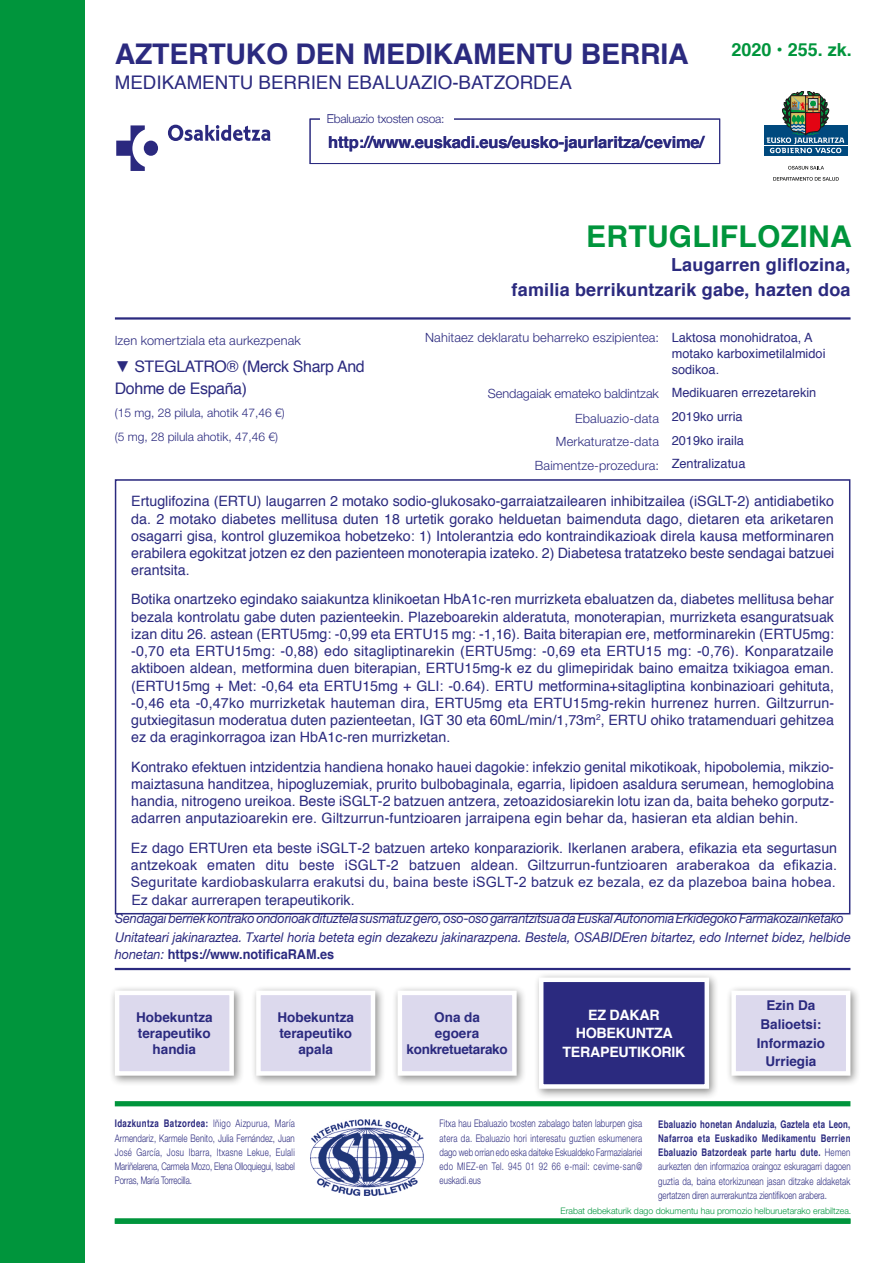
<style>
.page{position:relative;width:893px;height:1263px;background:#fff}
.page>*{position:absolute;margin:0;border:0;box-sizing:border-box;transform-origin:0 0}
._00-Título{font:700 30px "Helvetica";letter-spacing:.01em;color:#00953c}
.t1{font:700 28.5px "Helvetica";letter-spacing:-.01em;color:#2b2a7f}
.t2{font:18.75px "Helvetica";color:#2b2a7f}
._00-Título-2{font:700 18px "Helvetica";letter-spacing:.01em;color:#2b2a7f}
.t3{font:700 18px "Helvetica";color:#00953c}
.t4{font:700 16.5px "Helvetica";letter-spacing:-.01em;color:#2b2a7f}
._04-mg_mg{font:15.9px/21.1px "Helvetica";letter-spacing:-.02em;color:#2b2a7f}
._06-Recuadro{font:14.25px/17.2px "Helvetica";color:#2b2a7f;text-align:justify}
.t5{font:700 14.25px "Helvetica";letter-spacing:-.02em;color:#fff}
.t6{font:italic 13.5px/18.9px "Helvetica Neue LT Std";color:#2b2a7f;scale:.94 1}
.t7{font:700 13.5px/18.8px "Helvetica";color:#2b2a7f;text-align:center}
.t8{font:700 13.5px "Helvetica";color:#2b2a7f;scale:.94 1}
.t9{font:700 13.5px/16.2px "Helvetica";letter-spacing:-.02em;color:#2b2a7f;text-align:center}
.t10{font:300 12.75px "Helvetica Neue LT Std";letter-spacing:.01em;color:#2b2a7f}
._05-Condiciones__fec{font:12.75px/15.8px "Helvetica";color:#2b2a7f}
._04-mg_mg-2{font:300 12px "Helvetica Neue LT Std";color:#2b2a7f}
._04-mg_mg-3{font:300 12px "Helvetica Neue LT Std";letter-spacing:-.02em;color:#2b2a7f}
._04-mg_mg-4{font:300 10.5px/14.2px "Helvetica Neue LT Std";color:#2b2a7f;text-align:justify;scale:.75 1}
.t11{font:700 10.5px "Helvetica";letter-spacing:.055em;color:#2b2a7f;scale:.75 1}
.t12{font:300 9px "Helvetica Neue LT Std";color:#00953c}
.s1{font-family:"Arial"}
.s2{font-family:"Helvetica Neue LT Std";font-weight:400;font-style:italic}
.s3{font-family:"Helvetica Neue LT Std";font-weight:300}
.s4{font-family:"Helvetica";font-weight:700}
</style>
<div class="page">
<div style="left:0;top:0;width:85px;height:1263px;background:#00953c"></div>
<div style="left:764px;top:125px;width:84px;height:31px;background:#00497e"></div>
<hr style="left:763px;top:145px;width:85px;height:1px;background:#fff">
<svg style="left:766px;top:91px;width:78px;height:63px"></svg>
<svg style="left:773px;top:177px;width:66px;height:4px"></svg>
<svg style="left:788px;top:166px;width:36px;height:4px"></svg>
<svg style="left:116px;top:125px;width:29px;height:46px"></svg>
<div style="left:144px;top:141px;width:14px;height:15px;background:#2b297f;border-radius:50%"></div>
<svg style="left:168px;top:125px;width:103px;height:16px"></svg>
<hr style="left:115px;top:968px;width:735px;height:2px;background:#2b2a7f">
<img style="left:311px;top:1120px;width:112px;height:75px">
<div style="left:115px;top:1218px;width:735px;height:6px;background:#00953c"></div>
<div style="left:115px;top:1101px;width:735px;height:5px;background:#00953c"></div>
<div style="left:109px;top:985px;width:135px;height:101px;background:#1d1d1b;opacity:.5"></div>
<div style="left:117px;top:993px;width:115px;height:80px;background:#dcd9ed"></div>
<div style="left:115px;top:990px;width:119px;height:86px;border:4px solid #fff"></div>
<div style="left:250px;top:985px;width:135px;height:101px;background:#1d1d1b;opacity:.5"></div>
<div style="left:258px;top:993px;width:115px;height:80px;background:#dcd9ed"></div>
<div style="left:256px;top:990px;width:119px;height:86px;border:4px solid #fff"></div>
<div style="left:392px;top:985px;width:135px;height:101px;background:#1d1d1b;opacity:.5"></div>
<div style="left:400px;top:993px;width:114px;height:80px;background:#dcd9ed"></div>
<div style="left:398px;top:990px;width:119px;height:86px;border:4px solid #fff"></div>
<div style="left:533px;top:972px;width:186px;height:127px;background:#1d1d1b;opacity:.5"></div>
<div style="left:541px;top:980px;width:166px;height:106px;background:#2b2a7f"></div>
<div style="left:539px;top:977px;width:170px;height:112px;border:4px solid #fff"></div>
<div style="left:726px;top:985px;width:135px;height:101px;background:#1d1d1b;opacity:.5"></div>
<div style="left:734px;top:993px;width:114px;height:80px;background:#dcd9ed"></div>
<div style="left:731px;top:990px;width:119px;height:86px;border:4px solid #fff"></div>
<div style="left:115px;top:479px;width:735px;height:435px;border:2px solid #2b2a7f"></div>
<hr style="left:115px;top:317px;width:736px;height:3px;background:#2b2a7f">
<div style="left:310px;top:119px;width:410px;height:45px;border:1px solid #2b2a7f"></div>
<div style="left:320px;top:115px;width:134px;height:8px;background:#fff"></div>
<h2 class="t1" style="left:115px;top:31px;width:575px">AZTERTUKO DEN MEDIKAMENTU BERRIA</h2>
<h3 class="t2" style="left:115px;top:68px;width:459px">MEDIKAMENTU BERRIEN EBALUAZIO-BATZORDEA</h3>
<p class="_04-mg_mg-3" style="left:327px;top:112px;width:119px">Ebaluazio txosten osoa:</p>
<p class="t4" style="left:328px;top:129px;width:377px">http://www.euskadi.eus/eusko-jaurlaritza/cevime/</p>
<p class="t3" style="left:731px;top:35px;width:122px">2020 • 255. zk.</p>
<p class="_00-Título" style="left:586px;top:212px;width:267px">ERTUGLIFLOZINA</p>
<p class="_00-Título-2" style="left:671px;top:251px;width:181px">Laugarren gliflozina,</p>
<p class="_00-Título-2" style="left:512px;top:275px;width:340px">familia berrikuntzarik gabe, hazten doa</p>
<p class="t10" style="left:425px;top:329px;width:235px">Nahitaez deklaratu beharreko eszipientea:</p>
<p class="t10" style="left:115px;top:333px;width:188px">Izen komertziala eta aurkezpenak</p>
<p class="_05-Condiciones__fec" style="left:672px;top:330px;width:155px">Laktosa monohidratoa, A motako karboximetilalmidoi sodikoa.</p>
<p class="_05-Condiciones__fec" style="left:672px;top:385px;width:146px">Medikuaren errezetarekin</p>
<p class="_05-Condiciones__fec" style="left:672px;top:409px;width:72px">2019ko urria</p>
<p class="_05-Condiciones__fec" style="left:672px;top:433px;width:74px">2019ko iraila</p>
<p class="_05-Condiciones__fec" style="left:672px;top:456px;width:75px">Zentralizatua</p>
<p class="_04-mg_mg" style="left:115px;top:357px;width:251px"><span class="s1">▼</span> STEGLATRO® (Merck Sharp And<br>Dohme de España)</p>
<p class="_04-mg_mg-2" style="left:115px;top:405px;width:171px">(15 mg, 28 pilula, ahotik 47,46 €)</p>
<p class="_04-mg_mg-2" style="left:115px;top:429px;width:165px">(5 mg, 28 pilula ahotik, 47,46 €)</p>
<p class="t10" style="left:488px;top:386px;width:173px">Sendagaiak emateko baldintzak</p>
<p class="t10" style="left:575px;top:410px;width:85px">Ebaluazio-data</p>
<p class="t10" style="left:556px;top:434px;width:105px">Merkaturatze-data</p>
<p class="t10" style="left:535px;top:457px;width:126px">Baimentze-prozedura:</p>
<p class="_06-Recuadro" style="left:131px;top:493px;width:705px">Ertuglifozina (ERTU) laugarren 2 motako sodio-glukosako-garraiatzailearen inhibitzailea (iSGLT-2) antidiabetiko da. 2 motako diabetes mellitusa duten 18 urtetik gorako helduetan baimenduta dago, dietaren eta ariketaren osagarri gisa, kontrol gluzemikoa hobetzeko: 1) Intolerantzia edo kontraindikazioak direla kausa metforminaren erabilera egokitzat jotzen ez den pazienteen monoterapia izateko. 2) Diabetesa tratatzeko beste sendagai batzuei erantsita.</p>
<p class="_06-Recuadro" style="left:131px;top:591px;width:705px">Botika onartzeko egindako saiakuntza klinikoetan HbA1c-ren murrizketa ebaluatzen da, diabetes mellitusa behar bezala kontrolatu gabe duten pazienteekin. Plazeboarekin alderatuta, monoterapian, murrizketa esanguratsuak izan ditu 26. astean (ERTU5mg: -0,99 eta ERTU15 mg: -1,16). Baita biterapian ere, metforminarekin (ERTU5mg: -0,70 eta ERTU15mg: -0,88) edo sitagliptinarekin (ERTU5mg: -0,69 eta ERTU15 mg: -0,76). Konparatzaile aktiboen aldean, metformina duen biterapian, ERTU15mg-k ez du glimepiridak baino emaitza txikiagoa eman. (ERTU15mg + Met: -0,64 eta ERTU15mg + GLI: -0.64). ERTU metformina+sitagliptina konbinazioari gehituta, -0,46 eta -0,47ko murrizketak hauteman dira, ERTU5mg eta ERTU15mg-rekin hurrenez hurren. Giltzurrun&shy;gutxiegitasun moderatua duten pazienteetan, IGT 30 eta 60mL/min/1,73m<sup>2</sup>, ERTU ohiko tratamenduari gehitzea ez da eraginkorragoa izan HbA1c-ren murrizketan.</p>
<p class="_06-Recuadro" style="left:131px;top:758px;width:704px">Kontrako efektuen intzidentzia handiena honako hauei dagokie: infekzio genital mikotikoak, hipobolemia, mikzio&shy;maiztasuna handitzea, hipogluzemiak, prurito bulbobaginala, egarria, lipidoen asaldura serumean, hemoglobina handia, nitrogeno ureikoa. Beste iSGLT-2 batzuen antzera, zetoazidosiarekin lotu izan da, baita beheko gorputz&shy;adarren anputazioarekin ere. Giltzurrun-funtzioaren jarraipena egin behar da, hasieran eta aldian behin.</p>
<p class="_06-Recuadro" style="left:131px;top:840px;width:708px">Ez dago ERTUren eta beste iSGLT-2 batzuen arteko konparaziorik. Ikerlanen arabera, efikazia eta segurtasun antzekoak ematen ditu beste iSGLT-2 batzuen aldean. <span class="s1">Giltzurrun-funtzioaren araberakoa da efikazia.<br>Seguritate kardiobaskularra erakutsi du, baina beste iSGLT-2 batzuk ez bezala, ez da plazeboa baina hobea.</span></p>
<p class="_06-Recuadro" style="left:131px;top:892px;width:225px">Ez dakar aurrerapen terapeutikorik.</p>
<p class="t6" style="left:115px;top:909px;width:784px">Sendagaiberriek kontrakoondorioakdituztelasusmatuzgero,oso-osogarrantzitsuadaEuskalAutonomiaErkidegokoFarmakozainketako<br>Unitateari jakinaraztea. Txartel horia beteta egin dezakezu jakinarazpena. Bestela, OSABIDEren bitartez, edo Internet bidez, helbide</p>
<p class="t8" style="left:115px;top:943px;width:235px"><span class="s2">honetan:</span> https://www.notificaRAM.es</p>
<p class="t7" style="left:136px;top:1008px;width:78px">Hobekuntza</p>
<p class="t7" style="left:138px;top:1024px;width:74px">terapeutiko</p>
<p class="t7" style="left:153px;top:1040px;width:45px">handia</p>
<p class="t7" style="left:277px;top:1008px;width:78px">Hobekuntza</p>
<p class="t7" style="left:279px;top:1024px;width:74px">terapeutiko</p>
<p class="t7" style="left:298px;top:1040px;width:36px">apala</p>
<p class="t11" style="left:115px;top:1115px;width:242px">Idazkuntza Batzordea: <span class="s3">Iñigo Aizpurua, María</span></p>
<p class="_04-mg_mg-4" style="left:115px;top:1130px;width:242px">Armendariz, Karmele Benito, Julia Fernández, Juan José García, Josu Ibarra, Itxasne Lekue, Eulali Mariñelarena, Carmela Mozo, Elena Olloquiegui, Isabel Porras, María Torrecilla.</p>
<p class="t7" style="left:434px;top:1008px;width:47px">Ona da</p>
<p class="t9" style="left:406px;top:1025px;width:103px">egoera konkretuetarako</p>
<p class="t5" style="left:588px;top:1003px;width:73px">EZ DAKAR</p>
<p class="t5" style="left:576px;top:1022px;width:99px">HOBEKUNTZA</p>
<p class="t5" style="left:562px;top:1041px;width:124px">TERAPEUTIKORIK</p>
<p class="t7" style="left:757px;top:996px;width:70px">Ezin Da<br>Balioetsi:<br>Informazio</p>
<p class="t7" style="left:765px;top:1052px;width:53px">Urriegia</p>
<p class="_04-mg_mg-4" style="left:439px;top:1116px;width:272px">Fitxa hau Ebaluazio txosten zabalago baten laburpen gisa atera da. Ebaluazio hori interesatu guztien eskumenera dago web orrian edo eska daiteke Eskualdeko Farmazialariei edo MIEZ-en Tel. 945 01 92 66 e-mail: cevime-san@ euskadi.eus</p>
<p class="_04-mg_mg-4" style="left:658px;top:1116px;width:258px"><span class="s4">Ebaluazio honetan Andaluzia, Gaztela eta Leon, Nafarroa eta Euskadiko Medikamentu Berrien Ebaluazio Batzordeak parte hartu dute.</span> Hemen aurkezten den informazioa oraingoz eskuragarri dagoen guztia da, baina etorkizunean jasan ditzake aldaketak gertatzen diren aurrerakuntza zientifikoen arabera.</p>
<p class="t12" style="left:561px;top:1205px;width:292px">Erabat debekaturik dago dokumentu hau promozio helburuetarako erabiltzea.</p>
</div>
